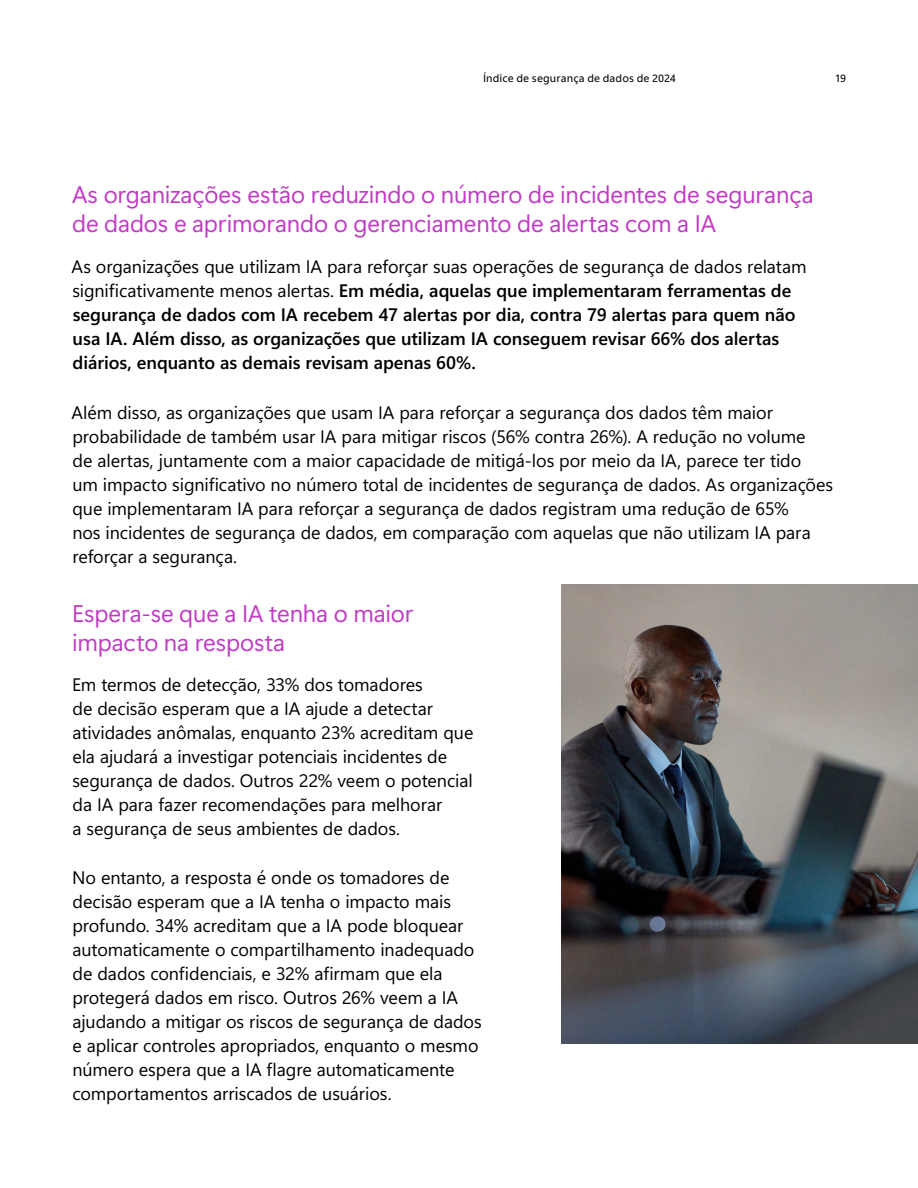
<style>
.page{position:relative;width:918px;height:1188px;background:#fff}
.page>*{position:absolute;margin:0;border:0;box-sizing:border-box;transform-origin:0 0}
.t1{font:24px/28.8px "Segoe Sans 240000";letter-spacing:-.005em;color:#c03bc4}
.Body_copy{font:18px/24px "Segoe Sans a 8000";letter-spacing:-.005em;color:#000}
.Body_copy-2{font:18px/24px "Segoe Sans a 8000";color:#000}
.t2{font:10.5px "Segoe Sans 50000";letter-spacing:.01em;color:#000}
.s1{font-style:inherit}
</style>
<div class="page">
<img style="left:562px;top:585px;width:356px;height:459px">
<p class="t2" style="left:483px;top:71px;width:194px">Índice de segurança de dados de 2024</p>
<p class="t2" style="left:836px;top:71px;width:12px">19</p>
<h2 class="t1" style="left:72px;top:180px;width:743px">As organizações estão reduzindo o número de incidentes de segurança de dados e aprimorando o gerenciamento de alertas com a IA</h2>
<p class="Body_copy-2" style="left:71px;top:254px;width:737px"><span class="s1">As organizações que utilizam IA para reforçar suas operações de segurança de dados relatam significativamente menos alertas.</span> Em média, aquelas que implementaram ferramentas de segurança de dados com IA recebem 47 alertas por dia, contra 79 alertas para quem não usa IA. Além disso, as organizações que utilizam IA conseguem revisar 66% dos alertas diários, enquanto as demais revisam apenas 60%.</p>
<p class="Body_copy" style="left:71px;top:400px;width:763px">Além disso, as organizações que usam IA para reforçar a segurança dos dados têm maior probabilidade de também usar IA para mitigar riscos (56% contra 26%). A redução no volume<br>de alertas, juntamente com a maior capacidade de mitigá-los por meio da IA, parece ter tido<br>um impacto significativo no número total de incidentes de segurança de dados. As organizações que implementaram IA para reforçar a segurança de dados registram uma redução de 65%<br>nos incidentes de segurança de dados, em comparação com aquelas que não utilizam IA para reforçar a segurança.</p>
<h2 class="t1" style="left:72px;top:599px;width:343px">Espera-se que a IA tenha o maior impacto na resposta</h2>
<p class="Body_copy" style="left:72px;top:672px;width:403px">Em termos de detecção, 33% dos tomadores<br>de decisão esperam que a IA ajude a detectar atividades anômalas, enquanto 23% acreditam que ela ajudará a investigar potenciais incidentes de segurança de dados. Outros 22% veem o potencial da IA para fazer recomendações para melhorar<br>a segurança de seus ambientes de dados.</p>
<p class="Body_copy" style="left:72px;top:866px;width:411px">No entanto, a resposta é onde os tomadores de decisão esperam que a IA tenha o impacto mais profundo. 34% acreditam que a IA pode bloquear automaticamente o compartilhamento inadequado de dados confidenciais, e 32% afirmam que ela protegerá dados em risco. Outros 26% veem a IA ajudando a mitigar os riscos de segurança de dados e aplicar controles apropriados, enquanto o mesmo número espera que a IA flagre automaticamente comportamentos arriscados de usuários.</p>
</div>
